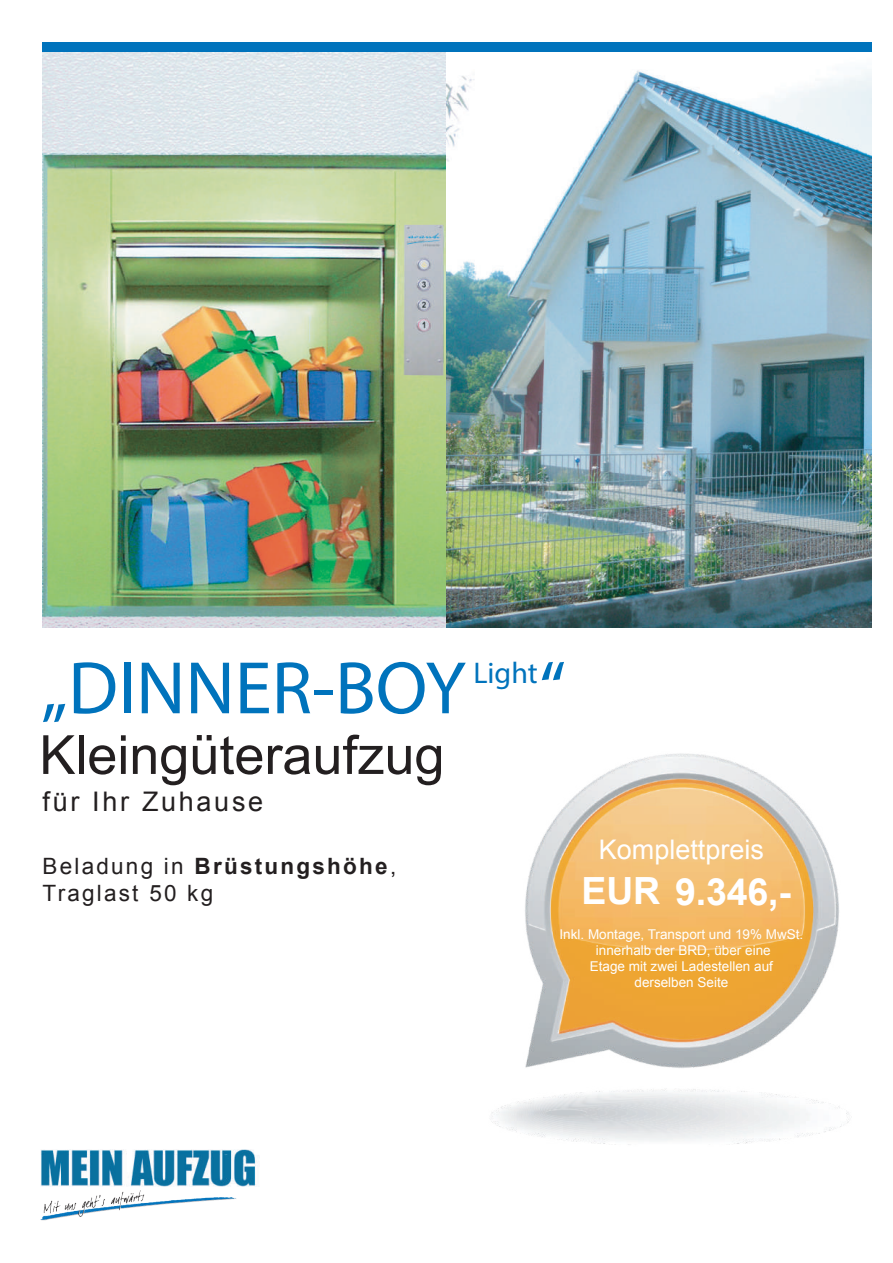
<style>
.page{position:relative;width:893px;height:1263px;background:#fff}
.page>*{position:absolute;margin:0;border:0;box-sizing:border-box;transform-origin:0 0}
.t1{font:75px "Myriad Pro";color:#0073bc}
.t2{font:54px "Arial";color:#231f20}
.t3{font:700 37.5px "Arial";letter-spacing:-.005em;color:#fff}
.t4{font:30px "Myriad Pro";color:#0073bc}
.t5{font:27px "Arial";color:#fff}
.t6{font:27px "Arial";letter-spacing:.1em;color:#231f20}
.t7{font:22.5px/27px "Arial";letter-spacing:.1em;color:#231f20}
.t8{font:13.5px/16.2px "Arial";color:#fff;text-align:center}
.s1{font-weight:700}
</style>
<div class="page">
<img style="left:491px;top:753px;width:358px;height:392px">
<div style="left:43px;top:43px;width:829px;height:9px;background:#0073bc"></div>
<img style="left:41px;top:1149px;width:217px;height:38px">
<img style="left:41px;top:1154px;width:199px;height:67px">
<img style="left:43px;top:52px;width:403px;height:575px">
<img style="left:446px;top:70px;width:426px;height:557px">
<h3 class="t4" style="left:473px;top:654px;width:66px">Light</h3>
<h1 class="t1" style="left:41px;top:642px;width:526px">„DINNER-BOY “</h1>
<h2 class="t2" style="left:39px;top:720px;width:407px">Kleingüteraufzug</h2>
<h3 class="t6" style="left:43px;top:783px;width:222px">für Ihr Zuhause</h3>
<h3 class="t7" style="left:43px;top:853px;width:355px">Beladung in <span class="s1">Brüstungshöhe</span>,<br>Traglast 50 kg</h3>
<h3 class="t5" style="left:599px;top:832px;width:167px">Komplettpreis</h3>
<h3 class="t3" style="left:582px;top:867px;width:211px">EUR 9.346,-</h3>
<p class="t8" style="left:559px;top:926px;width:245px">Inkl. Montage, Transport und 19% MwSt. innerhalb der BRD, über eine<br>Etage mit zwei Ladestellen auf derselben Seite</p>
</div>
